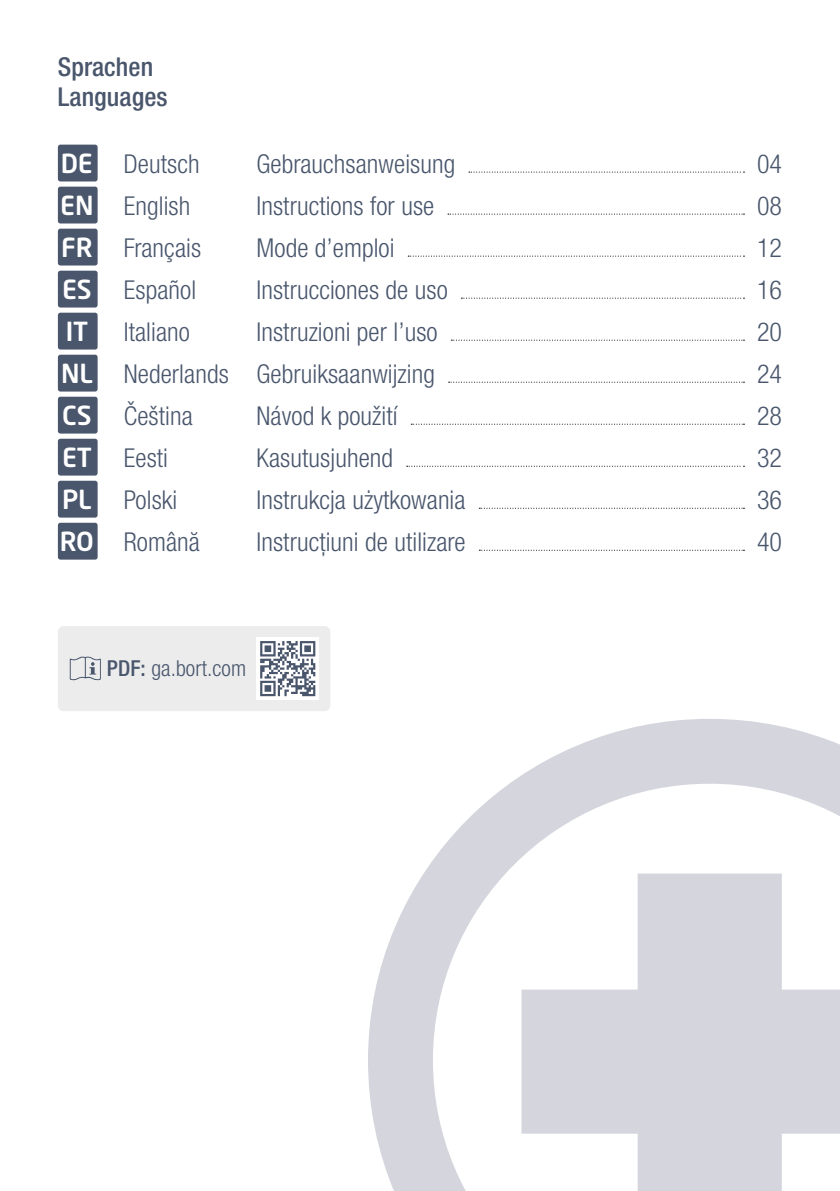
<style>
.page{position:relative;width:840px;height:1191px;background:#fff}
.page>*{position:absolute;margin:0;border:0;box-sizing:border-box;transform-origin:0 0}
.t1{font:300 condensed 26px "Helvetica Neue LTW1 G";letter-spacing:.005em;color:#49566c}
.GA_Headline_h1{font:500 condensed 26px "Helvetica Neue LTW1 G";letter-spacing:.005em;color:#49566c}
.t2{font:500 26px "Neo Tech Pro";color:#fff}
.t3{font:300 condensed 22px "Helvetica Neue LTW1 G";letter-spacing:.005em;color:#49566c}
.s1{font-family:"Neo Tech Pro";font-weight:500;font-stretch:normal;color:#fff}
.s2{font-weight:500}
</style>
<div class="page">
<svg style="left:368px;top:719px;width:471px;height:472px;fill:#d4d5dd"></svg>
<div style="left:58px;top:626px;width:272px;height:85px;background:#ececed;border-radius:6px"></div>
<div style="left:256px;top:637px;width:63px;height:63px;background:#fff"></div>
<svg style="left:260px;top:641px;width:56px;height:56px"></svg>
<svg style="left:260px;top:641px;width:55px;height:55px"></svg>
<svg style="left:468px;top:172px;width:276px;height:1px"></svg>
<svg style="left:447px;top:214px;width:297px;height:1px"></svg>
<svg style="left:408px;top:256px;width:336px;height:1px"></svg>
<svg style="left:461px;top:298px;width:283px;height:1px"></svg>
<svg style="left:451px;top:340px;width:293px;height:1px"></svg>
<svg style="left:448px;top:382px;width:296px;height:1px"></svg>
<svg style="left:411px;top:424px;width:333px;height:1px"></svg>
<svg style="left:406px;top:466px;width:338px;height:1px"></svg>
<svg style="left:479px;top:508px;width:265px;height:1px"></svg>
<svg style="left:479px;top:550px;width:265px;height:1px"></svg>
<div style="left:58px;top:145px;width:40px;height:36px;background:#49566c;border-radius:3px"></div>
<div style="left:58px;top:187px;width:40px;height:36px;background:#49566c;border-radius:3px"></div>
<div style="left:58px;top:229px;width:40px;height:36px;background:#49566c;border-radius:3px"></div>
<div style="left:58px;top:271px;width:40px;height:36px;background:#49566c;border-radius:3px"></div>
<div style="left:58px;top:313px;width:40px;height:36px;background:#49566c;border-radius:3px"></div>
<div style="left:58px;top:355px;width:40px;height:36px;background:#49566c;border-radius:3px"></div>
<div style="left:58px;top:397px;width:40px;height:36px;background:#49566c;border-radius:3px"></div>
<div style="left:58px;top:439px;width:40px;height:36px;background:#49566c;border-radius:3px"></div>
<div style="left:58px;top:481px;width:40px;height:36px;background:#49566c;border-radius:3px"></div>
<div style="left:58px;top:523px;width:40px;height:36px;background:#49566c;border-radius:3px"></div>
<svg style="left:70px;top:656px;width:31px;height:24px"></svg>
<h1 class="GA_Headline_h1" style="left:58px;top:51px;width:97px">Sprachen</h1>
<h1 class="GA_Headline_h1" style="left:58px;top:81px;width:111px">Languages</h1>
<p class="t1" style="left:61px;top:148px;width:140px"><span class="s1">DE</span> Deutsch</p>
<p class="t1" style="left:256px;top:148px;width:200px">Gebrauchsanweisung</p>
<p class="t1" style="left:756px;top:148px;width:27px">04</p>
<p class="t1" style="left:60px;top:190px;width:131px"><span class="s1">EN</span> English</p>
<p class="t1" style="left:256px;top:190px;width:179px">Instructions for use</p>
<p class="t1" style="left:756px;top:190px;width:27px">08</p>
<p class="t1" style="left:61px;top:232px;width:142px"><span class="s1">FR</span> Français</p>
<p class="t1" style="left:256px;top:232px;width:139px">Mode d’emploi</p>
<p class="t1" style="left:756px;top:232px;width:27px">12</p>
<p class="t1" style="left:62px;top:274px;width:135px"><span class="s1">ES</span> Español</p>
<p class="t1" style="left:256px;top:274px;width:193px">Instrucciones de uso</p>
<p class="t1" style="left:756px;top:274px;width:27px">16</p>
<p class="t2" style="left:66px;top:315px;width:24px">IT</p>
<p class="t1" style="left:124px;top:316px;width:68px">Italiano</p>
<p class="t1" style="left:256px;top:316px;width:182px">Instruzioni per l’uso</p>
<p class="t1" style="left:756px;top:316px;width:27px">20</p>
<p class="t1" style="left:61px;top:358px;width:375px"><span class="s1">NL</span> Nederlands Gebruiksaanwijzing</p>
<p class="t1" style="left:756px;top:358px;width:27px">24</p>
<p class="t1" style="left:62px;top:400px;width:132px"><span class="s1">CS</span> Čeština</p>
<p class="t1" style="left:256px;top:400px;width:142px">Návod k použití</p>
<p class="t1" style="left:756px;top:400px;width:27px">28</p>
<p class="t1" style="left:62px;top:442px;width:107px"><span class="s1">ET</span> Eesti</p>
<p class="t1" style="left:256px;top:442px;width:138px">Kasutusjuhend</p>
<p class="t1" style="left:756px;top:442px;width:27px">32</p>
<p class="t1" style="left:62px;top:484px;width:117px"><span class="s1">PL</span> Polski</p>
<p class="t1" style="left:256px;top:484px;width:210px">Instrukcja użytkowania</p>
<p class="t1" style="left:756px;top:484px;width:27px">36</p>
<p class="t1" style="left:60px;top:526px;width:141px"><span class="s1">RO</span> Română</p>
<p class="t1" style="left:256px;top:526px;width:210px">Instrucțiuni de utilizare</p>
<p class="t1" style="left:756px;top:526px;width:27px">40</p>
<p class="t3" style="left:107px;top:656px;width:141px"><span class="s2">PDF:</span> ga.bort.com</p>
</div>
